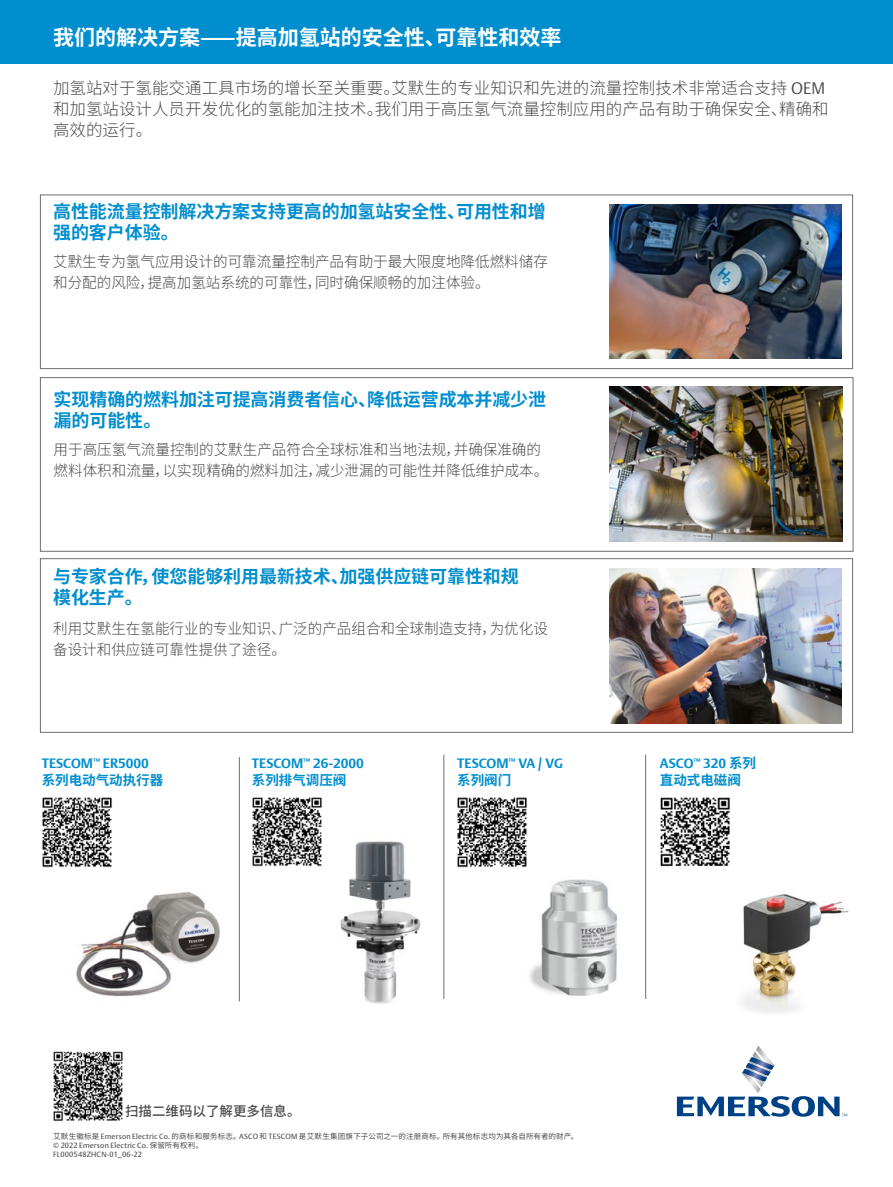
<style>
.page{position:relative;width:893px;height:1187px;background:#fff}
.page>*{position:absolute;margin:0;border:0;box-sizing:border-box;transform-origin:0 0}
.Paragraph_Header{font:700 21px "Noto Sans CJ Ksc";color:#fff}
.Paragraph_Header-2{font:700 18px/21px "Noto Sans CJ Ksc";letter-spacing:-.005em;color:#008ecf}
.Paragraph_text_page{font:300 16.5px/21px "Noto Sans CJ Ksc";color:#4a4a49}
.Text_with_bullets_pa{font:300 15px/21px "Noto Sans CJ Ksc";color:#4a4a49}
.Paragraph_Header-3{font:700 13.5px/16.5px "DTL Argo T";color:#008ecf}
.Paragraph_Header-4{font:700 13.5px/16.5px "Noto Sans CJ Ksc";color:#008ecf}
.Contact_info{font:500 13.5px "Noto Sans CJ Ksc";color:#4a4a49}
.Disclaimer_text{font:7.5px/9px "Noto Sans CJ Ksc";letter-spacing:.02em;color:#4a4a49}
.Disclaimer_text-2{font:7.5px "DTL Argo T";letter-spacing:.02em;color:#4a4a49}
.s1{font-family:"DTL Argo T"}
.s2{font-family:"Noto Sans CJ Ksc"}
</style>
<div class="page">
<img style="left:76px;top:891px;width:144px;height:106px">
<img style="left:340px;top:841px;width:81px;height:163px">
<img style="left:529px;top:879px;width:88px;height:117px">
<img style="left:742px;top:894px;width:107px;height:119px">
<div style="left:0;top:0;width:893px;height:63px;background:#008ecf"></div>
<div style="left:40px;top:194px;width:813px;height:175px;border:1px solid #6f6f6f"></div>
<div style="left:40px;top:558px;width:813px;height:174px;border:1px solid #6f6f6f"></div>
<svg style="left:677px;top:1045px;width:170px;height:71px"></svg>
<hr style="left:443px;top:754px;width:1px;height:244px;background:#6f6f6f">
<hr style="left:645px;top:754px;width:1px;height:244px;background:#6f6f6f">
<hr style="left:239px;top:757px;width:1px;height:244px;background:#6f6f6f">
<img style="left:252px;top:797px;width:70px;height:70px">
<img style="left:610px;top:204px;width:232px;height:155px">
<img style="left:610px;top:568px;width:232px;height:155px">
<img style="left:457px;top:797px;width:70px;height:71px">
<img style="left:42px;top:797px;width:70px;height:71px">
<img style="left:660px;top:797px;width:70px;height:70px">
<div style="left:40px;top:377px;width:813px;height:174px;border:1px solid #6f6f6f"></div>
<img style="left:610px;top:386px;width:232px;height:155px">
<img style="left:53px;top:1051px;width:70px;height:71px">
<p class="Paragraph_Header" style="left:53px;top:25px;width:510px">我们的解决方案——提高加氢站的安全性、可靠性和效率</p>
<p class="Paragraph_text_page" style="left:53px;top:78px;width:777px">加氢站对于氢能交通工具市场的增长至关重要。艾默生的专业知识和先进的流量控制技术非常适合支持 <span class="s1">OEM</span>和加氢站设计人员开发优化的氢能加注技术。我们用于高压氢气流量控制应用的产品有助于确保安全、精确和高效的运行。</p>
<p class="Paragraph_Header-2" style="left:53px;top:202px;width:494px">高性能流量控制解决方案支持更高的加氢站安全性、可用性和增强的客户体验。</p>
<p class="Text_with_bullets_pa" style="left:53px;top:251px;width:496px">艾默生专为氢气应用设计的可靠流量控制产品有助于最大限度地降低燃料储存和分配的风险，提高加氢站系统的可靠性，同时确保顺畅的加注体验。</p>
<p class="Paragraph_Header-2" style="left:54px;top:389px;width:494px">实现精确的燃料加注可提高消费者信心、降低运营成本并减少泄漏的可能性。</p>
<p class="Text_with_bullets_pa" style="left:54px;top:439px;width:496px">用于高压氢气流量控制的艾默生产品符合全球标准和当地法规，并确保准确的燃料体积和流量，以实现精确的燃料加注，减少泄漏的可能性并降低维护成本。</p>
<p class="Paragraph_Header-2" style="left:53px;top:566px;width:467px">与专家合作，使您能够利用最新技术、加强供应链可靠性和规模化生产。</p>
<p class="Text_with_bullets_pa" style="left:53px;top:618px;width:496px">利用艾默生在氢能行业的专业知识、广泛的产品组合和全球制造支持，为优化设备设计和供应链可靠性提供了途径。</p>
<p class="Paragraph_Header-3" style="left:42px;top:754px;width:123px">TESCOM<sup>™</sup> ER5000<span class="s2">系列电动气动执行器</span></p>
<p class="Paragraph_Header-3" style="left:252px;top:754px;width:113px">TESCOM<sup>™</sup> 26-2000<span class="s2">系列排气调压阀</span></p>
<p class="Paragraph_Header-3" style="left:457px;top:754px;width:107px">TESCOM<sup>™</sup> VA / VG<span class="s2">系列阀门</span></p>
<p class="Paragraph_Header-4" style="left:660px;top:755px;width:98px"><span class="s1">ASCO</span><sup>™</sup> <span class="s1">320</span> 系列直动式电磁阀</p>
<p class="Contact_info" style="left:125px;top:1103px;width:177px">扫描二维码以了解更多信息。</p>
<p class="Disclaimer_text" style="left:53px;top:1131px;width:527px">艾默生徽标是 <span class="s1">Emerson Electric Co.</span> 的商标和服务标志。<span class="s1">ASCO</span> 和 <span class="s1">TESCOM</span> 是艾默生集团旗下子公司之一的注册商标。所有其他标志均为其各自所有者的财产。<span class="s1">© 2022 Emerson Electric Co.</span> 保留所有权利。</p>
<p class="Disclaimer_text-2" style="left:53px;top:1149px;width:90px">FL000548ZHCN-01_06-22</p>
</div>
